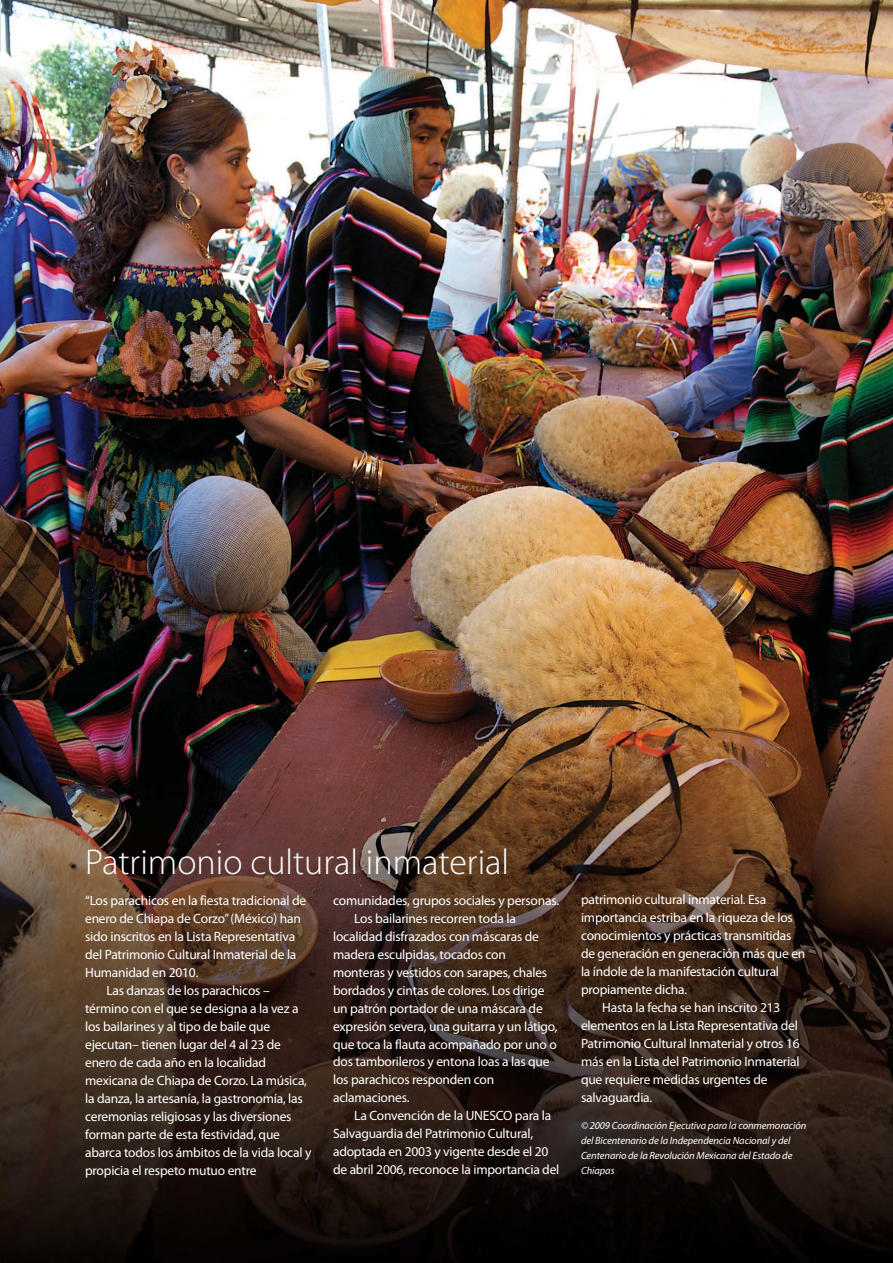
<style>
.page{position:relative;width:893px;height:1263px;background:#fff}
.page>*{position:absolute;margin:0;border:0;box-sizing:border-box;transform-origin:0 0}
.t1{font:300 36px "Myriad Pro";color:#fff}
.t2{font:13.5px "Myriad Pro";letter-spacing:-.015em;color:#fff}
.t3{font:italic 10.5px/15px "Myriad Pro";letter-spacing:-.01em;color:#fff}
</style>
<div class="page">
<img style="left:0;top:0;width:893px;height:713px">
<img style="left:0;top:0;width:1px;height:51px">
<img style="left:0;top:713px;width:893px;height:549px">
<h1 class="t1" style="left:85px;top:848px;width:426px">Patrimonio cultural inmaterial</h1>
<p class="t2" style="left:85px;top:895px;width:223px">“Los parachicos en la fiesta tradicional de</p>
<p class="t2" style="left:85px;top:913px;width:217px">enero de Chiapa de Corzo” (México) han</p>
<p class="t2" style="left:85px;top:931px;width:212px">sido inscritos en la Lista Representativa</p>
<p class="t2" style="left:85px;top:949px;width:213px">del Patrimonio Cultural Inmaterial de la</p>
<p class="t2" style="left:85px;top:967px;width:115px">Humanidad en 2010.</p>
<p class="t2" style="left:106px;top:985px;width:165px">Las danzas de los parachicos –</p>
<p class="t2" style="left:85px;top:1003px;width:215px">término con el que se designa a la vez a</p>
<p class="t2" style="left:85px;top:1021px;width:187px">los bailarines y al tipo de baile que</p>
<p class="t2" style="left:85px;top:1039px;width:197px">ejecutan– tienen lugar del 4 al 23 de</p>
<p class="t2" style="left:85px;top:1057px;width:182px">enero de cada año en la localidad</p>
<p class="t2" style="left:85px;top:1075px;width:223px">mexicana de Chiapa de Corzo. La música,</p>
<p class="t2" style="left:85px;top:1093px;width:219px">la danza, la artesanía, la gastronomía, las</p>
<p class="t2" style="left:85px;top:1111px;width:208px">ceremonias religiosas y las diversiones</p>
<p class="t2" style="left:85px;top:1129px;width:196px">forman parte de esta festividad, que</p>
<p class="t2" style="left:85px;top:1147px;width:228px">abarca todos los ámbitos de la vida local y</p>
<p class="t2" style="left:85px;top:1165px;width:173px">propicia el respeto mutuo entre</p>
<p class="t2" style="left:333px;top:895px;width:228px">comunidades, grupos sociales y personas.</p>
<p class="t2" style="left:354px;top:913px;width:163px">Los bailarines recorren toda la</p>
<p class="t2" style="left:333px;top:931px;width:207px">localidad disfrazados con máscaras de</p>
<p class="t2" style="left:333px;top:949px;width:174px">madera esculpidas, tocados con</p>
<p class="t2" style="left:333px;top:967px;width:216px">monteras y vestidos con sarapes, chales</p>
<p class="t2" style="left:333px;top:985px;width:213px">bordados y cintas de colores. Los dirige</p>
<p class="t2" style="left:333px;top:1003px;width:211px">un patrón portador de una máscara de</p>
<p class="t2" style="left:333px;top:1021px;width:226px">expresión severa, una guitarra y un látigo,</p>
<p class="t2" style="left:333px;top:1039px;width:225px">que toca la flauta acompañado por uno o</p>
<p class="t2" style="left:333px;top:1057px;width:218px">dos tamborileros y entona loas a las que</p>
<p class="t2" style="left:333px;top:1075px;width:163px">los parachicos responden con</p>
<p class="t2" style="left:333px;top:1093px;width:78px">aclamaciones.</p>
<p class="t2" style="left:354px;top:1111px;width:198px">La Convención de la UNESCO para la</p>
<p class="t2" style="left:333px;top:1129px;width:202px">Salvaguardia del Patrimonio Cultural,</p>
<p class="t2" style="left:333px;top:1147px;width:217px">adoptada en 2003 y vigente desde el 20</p>
<p class="t2" style="left:333px;top:1165px;width:228px">de abril 2006, reconoce la importancia del</p>
<p class="t2" style="left:581px;top:894px;width:187px">patrimonio cultural inmaterial. Esa</p>
<p class="t2" style="left:581px;top:912px;width:213px">importancia estriba en la riqueza de los</p>
<p class="t2" style="left:581px;top:930px;width:212px">conocimientos y prácticas transmitidas</p>
<p class="t2" style="left:581px;top:948px;width:226px">de generación en generación más que en</p>
<p class="t2" style="left:581px;top:966px;width:200px">la índole de la manifestación cultural</p>
<p class="t2" style="left:581px;top:984px;width:108px">propiamente dicha.</p>
<p class="t2" style="left:602px;top:1002px;width:180px">Hasta la fecha se han inscrito 213</p>
<p class="t2" style="left:581px;top:1020px;width:218px">elementos en la Lista Representativa del</p>
<p class="t2" style="left:581px;top:1038px;width:220px">Patrimonio Cultural Inmaterial y otros 16</p>
<p class="t2" style="left:581px;top:1056px;width:220px">más en la Lista del Patrimonio Inmaterial</p>
<p class="t2" style="left:581px;top:1074px;width:188px">que requiere medidas urgentes de</p>
<p class="t2" style="left:581px;top:1092px;width:73px">salvaguardia.</p>
<p class="t3" style="left:581px;top:1119px;width:227px">© 2009 Coordinación Ejecutiva para la conmemoración del Bicentenario de la Independencia Nacional y del Centenario de la Revolución Mexicana del Estado de Chiapas</p>
</div>
